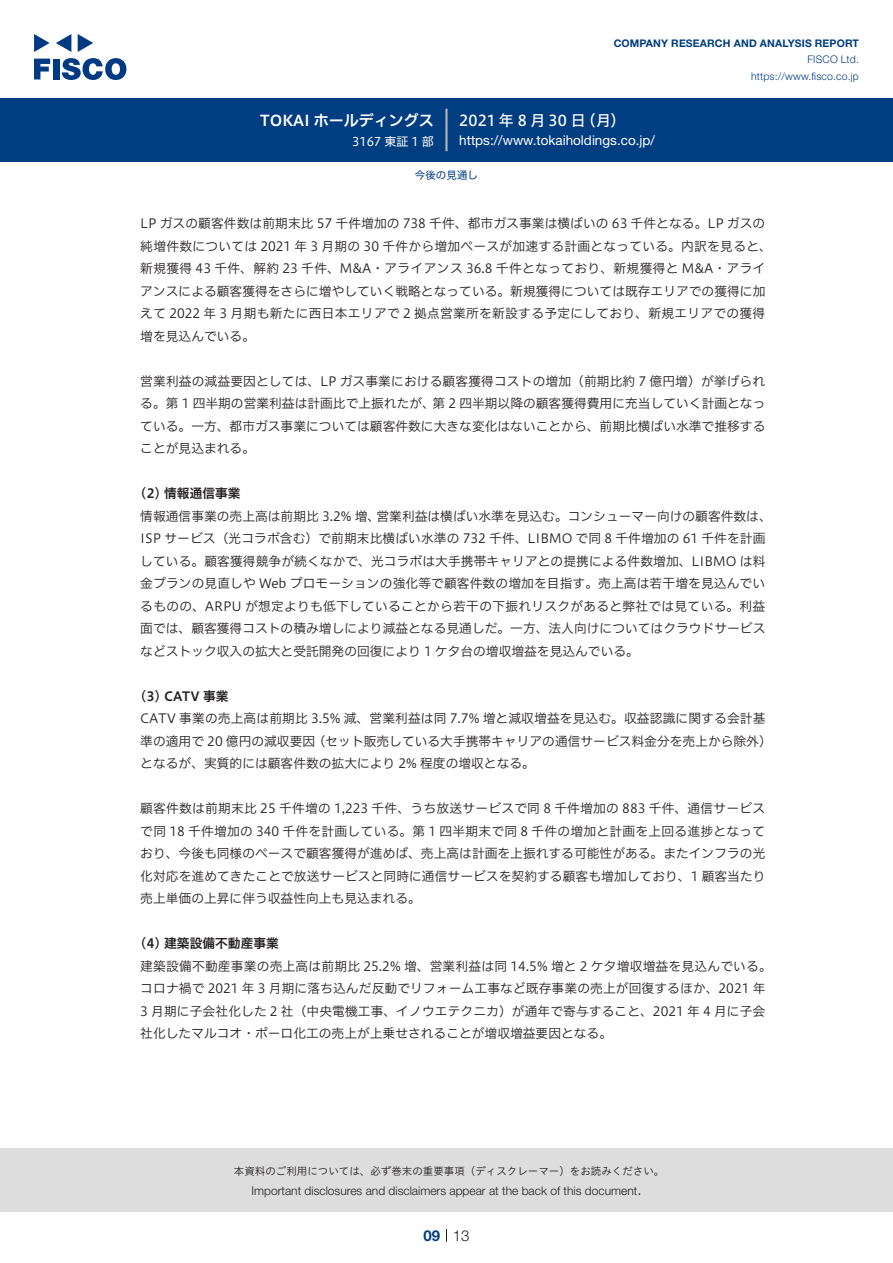
<style>
.page{position:relative;width:893px;height:1263px;background:#fff}
.page>*{position:absolute;margin:0;border:0;box-sizing:border-box;transform-origin:0 0}
.t1{font:15px "Hiragino UD Sans F Std N W5";letter-spacing:.01em;color:#fff}
.t2{font:15px "Hiragino UD Sans F Std N W6";color:#fff}
.t3{font:300 15px "Helvetica Neue LT Std";color:#231f20}
.t4{font:700 15px "Helvetica Neue LT Std";color:#003d81}
.t5{font:13.5px "Helvetica Neue LT Std";color:#fff}
.t6{font:12.75px/22.5px "Hiragino UD Sans F Std N W3";letter-spacing:.005em;color:#231f20}
.t7{font:12.75px "Hiragino UD Sans F Std N W6";color:#231f20}
.t8{font:300 12px "Helvetica Neue LT Std";color:#231f20}
.t9{font:12px "Hiragino UD Sans F Std N W4";color:#fff}
.t10{font:10.5px "Hiragino UD Sans Std W3";color:#231f20}
.t11{font:700 10.5px "Helvetica Neue LT Std";letter-spacing:.015em;color:#003d81}
.t12{font:300 10.5px/16.5px "Helvetica Neue LT Std";letter-spacing:.015em;color:#003d81;text-align:right}
.t13{font:10.5px "Hiragino UD Sans F Std N W4";color:#003d81}
</style>
<div class="page">
<div style="left:0;top:1148px;width:893px;height:64px;background:#ddd"></div>
<svg style="left:34px;top:59px;width:16px;height:20px"></svg>
<div style="left:53px;top:59px;width:6px;height:20px;background:#003a83"></div>
<svg style="left:62px;top:58px;width:64px;height:22px"></svg>
<svg style="left:34px;top:34px;width:16px;height:18px"></svg>
<svg style="left:78px;top:34px;width:15px;height:18px"></svg>
<svg style="left:56px;top:34px;width:15px;height:18px"></svg>
<div style="left:0;top:98px;width:893px;height:64px;background:#003d81"></div>
<hr style="left:445px;top:109px;width:3px;height:42px;background:#b5b5b6">
<svg style="left:446px;top:1229px;width:1px;height:13px"></svg>
<p class="t2" style="left:260px;top:109px;width:175px">TOKAI ホールディングス</p>
<p class="t9" style="left:352px;top:132px;width:83px">3167 東証 1 部</p>
<p class="t11" style="left:614px;top:37px;width:247px">COMPANY RESEARCH AND ANALYSIS REPORT</p>
<p class="t12" style="left:751px;top:51px;width:109px">FISCO Ltd. https://www.fisco.co j p.</p>
<p class="t1" style="left:581px;top:109px;width:46px">（月(</p>
<p class="t1" style="left:459px;top:109px;width:128px">2021年 8 月30 日</p>
<p class="t5" style="left:459px;top:132px;width:197px">https://www.tokaiholdings.co j p. /</p>
<p class="t13" style="left:415px;top:167px;width:64px">今後の見通し</p>
<p class="t6" style="left:140px;top:211px;width:633px">LP ガスの顧客件数は前期末比 57 千件増加の 738 千件、都市ガス事業は横ばいの 63 千件となる。LP ガスの純増件数については 2021 年 3 月期の 30 千件から増加ペースが加速する計画となっている。内訳を見ると、新規獲得 43 千件、解約 23 千件、M&amp;A・アライアンス 36.8 千件となっており、新規獲得と M&amp;A・アライアンスによる顧客獲得をさらに増やしていく戦略となっている。新規獲得については既存エリアでの獲得に加えて 2022 年 3 月期も新たに西日本エリアで 2 拠点営業所を新設する予定にしており、新規エリアでの獲得増を見込んでいる。</p>
<p class="t6" style="left:140px;top:369px;width:627px;text-align:right">営業利益の減益要因としては、LP ガス事業における顧客獲得コストの増加（前期比約 7 億円増）が挙げられ第 2 四半期以降の顧客獲得費用に充当していく計画となっ</p>
<p class="t6" style="left:140px;top:391px;width:627px">る。第 1 四半期の営業利益は計画比で上振れたが、<br>ている。一方、都市ガス事業については顧客件数に大きな変化はないことから、前期比横ばい水準で推移することが見込まれる。</p>
<p class="t7" style="left:140px;top:484px;width:102px">2( ) 情報通信事業</p>
<p class="t6" style="left:376px;top:504px;width:397px">営業利益は横ばい水準を見込む。コンシューマー向けの顧客件数は、</p>
<p class="t6" style="left:140px;top:504px;width:627px">情報通信事業の売上高は前期比 3.2% 増、<br>ISP サービス（光コラボ含む）で前期末比横ばい水準の 732 千件、LIBMO で同 8 千件増加の 61 千件を計画している。顧客獲得競争が続くなかで、光コラボは大手携帯キャリアとの提携による件数増加、LIBMO は料金プランの見直しや Web プロモーションの強化等で顧客件数の増加を目指す。売上高は若干増を見込んでいるものの、ARPU が想定よりも低下していることから若干の下振れリスクがあると弊社では見ている。利益面では、顧客獲得コストの積み増しにより減益となる見通しだ。一方、法人向けについてはクラウドサービスなどストック収入の拡大と受託開発の回復により 1 ケタ台の増収増益を見込んでいる。</p>
<p class="t7" style="left:140px;top:686px;width:90px">3( ) CATV 事業</p>
<p class="t6" style="left:313px;top:706px;width:460px;text-indent:-172px">CATV 事業の売上高は前期比 3.5% 減、営業利益は同 7.7% 増と減収増益を見込む。収益認識に関する会計基（セット販売している大手携帯キャリアの通信サービス料金分を売上から除外(</p>
<p class="t6" style="left:140px;top:729px;width:396px">準の適用で 20 億円の減収要因<br>となるが、実質的には顧客件数の拡大により 2% 程度の増収となる。</p>
<p class="t6" style="left:140px;top:796px;width:627px;text-align:justify">顧客件数は前期末比 25 千件増の 1,223 千件、うち放送サービスで同 8 千件増加の 883 千件、通信サービスで同 18 千件増加の 340 千件を計画している。第 1 四半期末で同 8 千件の増加と計画を上回る進捗となっており、今後も同様のペースで顧客獲得が進めば、売上高は計画を上振れする可能性がある。またインフラの光化対応を進めてきたことで放送サービスと同時に通信サービスを契約する顧客も増加しており、1 顧客当たり売上単価の上昇に伴う収益性向上も見込まれる。</p>
<p class="t7" style="left:140px;top:934px;width:140px">4( ) 建築設備不動産事業</p>
<p class="t6" style="left:140px;top:954px;width:633px">建築設備不動産事業の売上高は前期比 25.2% 増、営業利益は同 14.5% 増と 2 ケタ増収増益を見込んでいる。コロナ禍で 2021 年 3 月期に落ち込んだ反動でリフォーム工事など既存事業の売上が回復するほか、2021 年3 月期に子会社化した 2 社（中央電機工事、イノウエテクニカ）が通年で寄与すること、2021 年 4 月に子会社化したマルコオ・ポーロ化工の売上が上乗せされることが増収増益要因となる。</p>
<p class="t10" style="left:234px;top:1163px;width:432px">本資料のご利用については、必ず巻末の重要事項（ディスクレーマー）をお読みください。</p>
<p class="t3" style="left:637px;top:1180px;width:6px">.</p>
<p class="t8" style="left:251px;top:1183px;width:387px">Important disclosures and disclaimers appear at the back of this document</p>
<p class="t4" style="left:423px;top:1226px;width:18px">09</p>
<p class="t3" style="left:453px;top:1226px;width:18px">13</p>
</div>
